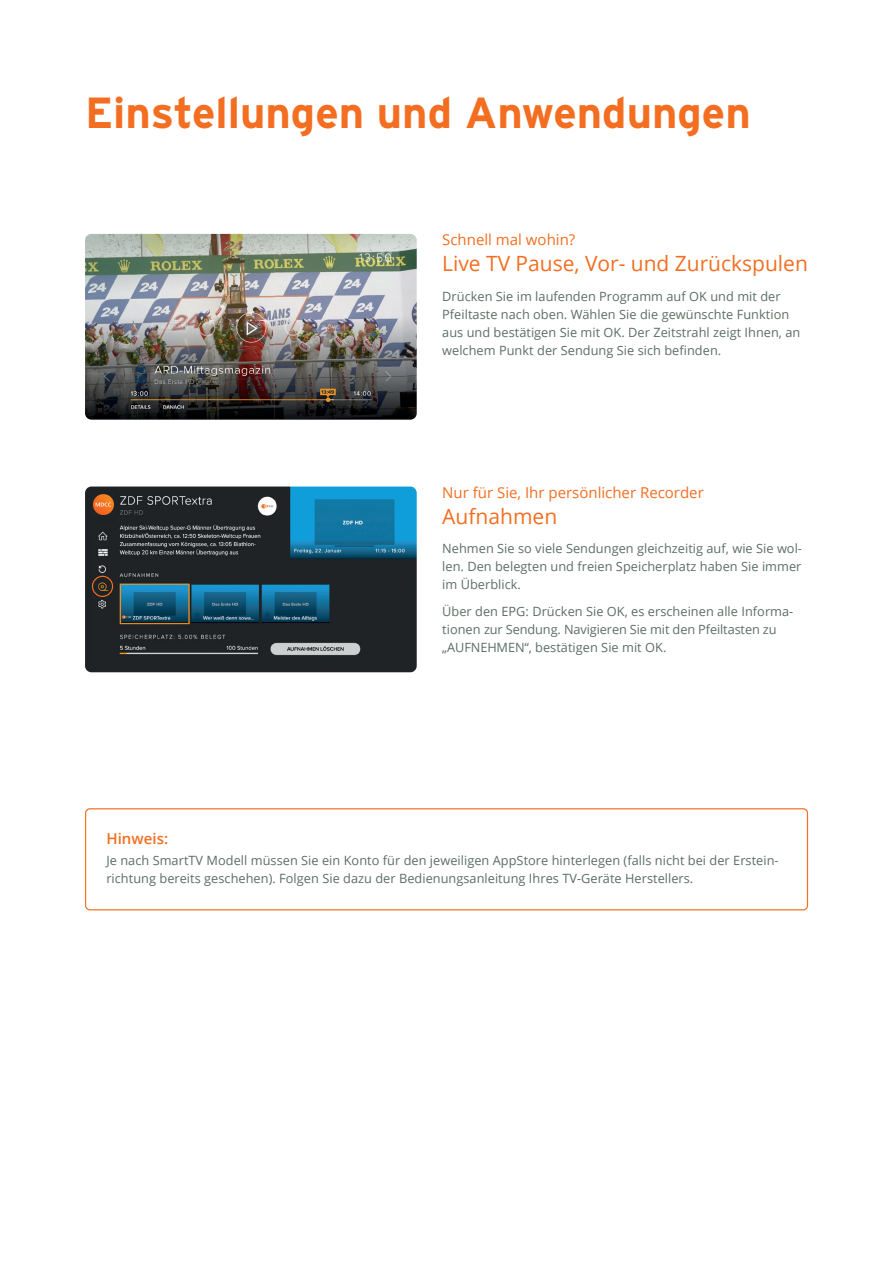
<style>
.page{position:relative;width:893px;height:1263px;background:#fff}
.page>*{position:absolute;margin:0;border:0;box-sizing:border-box;transform-origin:0 0}
.t1{font:700 43.5px "Interstate";color:#f36e21}
.t2{font:21px "Open Sans";color:#f36e21}
.t3{font:15px "Open Sans";color:#f36e21}
.t4{font:600 15px "Open Sans";letter-spacing:.005em;color:#f36e21}
.t5{font:12.75px/18px "Open Sans";letter-spacing:.005em;color:#5d6e65}
</style>
<div class="page">
<img style="left:85px;top:234px;width:332px;height:186px">
<div style="left:85px;top:808px;width:723px;height:102px;border:1px solid #f36e21;border-radius:4px"></div>
<img style="left:85px;top:486px;width:332px;height:186px">
<div style="left:92px;top:576px;width:21px;height:21px;border:1px solid #f36e21;border-radius:50%"></div>
<svg style="left:93px;top:494px;width:21px;height:21px"></svg>
<svg style="left:93px;top:494px;width:21px;height:21px"></svg>
<svg style="left:96px;top:496px;width:15px;height:14px"></svg>
<h1 class="t1" style="left:85px;top:89px;width:667px">Einstellungen und Anwendungen</h1>
<p class="t3" style="left:442px;top:230px;width:135px">Schnell mal wohin?</p>
<h2 class="t2" style="left:442px;top:249px;width:367px">Live TV Pause, Vor- und Zurückspulen</h2>
<p class="t5" style="left:442px;top:287px;width:360px">Drücken Sie im laufenden Programm auf OK und mit der Pfeiltaste nach oben. Wählen Sie die gewünschte Funktion aus und bestätigen Sie mit OK. Der Zeitstrahl zeigt Ihnen, an welchem Punkt der Sendung Sie sich befinden.</p>
<p class="t3" style="left:442px;top:482px;width:263px">Nur für Sie, Ihr persönlicher Recorder</p>
<h2 class="t2" style="left:442px;top:502px;width:116px">Aufnahmen</h2>
<p class="t5" style="left:442px;top:539px;width:361px;text-align:justify">Nehmen Sie so viele Sendungen gleichzeitig auf, wie Sie wol&shy;len. Den belegten und freien Speicherplatz haben Sie immer im Überblick.</p>
<p class="t5" style="left:442px;top:602px;width:353px">Über den EPG: Drücken Sie OK, es erscheinen alle Informa&shy;tionen zur Sendung. Navigieren Sie mit den Pfeiltasten zu „AUFNEHMEN“, bestätigen Sie mit OK.</p>
<p class="t4" style="left:106px;top:828px;width:63px">Hinweis:</p>
<p class="t5" style="left:106px;top:851px;width:674px">Je nach SmartTV Modell müssen Sie ein Konto für den jeweiligen AppStore hinterlegen (falls nicht bei der Erstein&shy;richtung bereits geschehen). Folgen Sie dazu der Bedienungsanleitung Ihres TV-Geräte Herstellers.</p>
</div>
